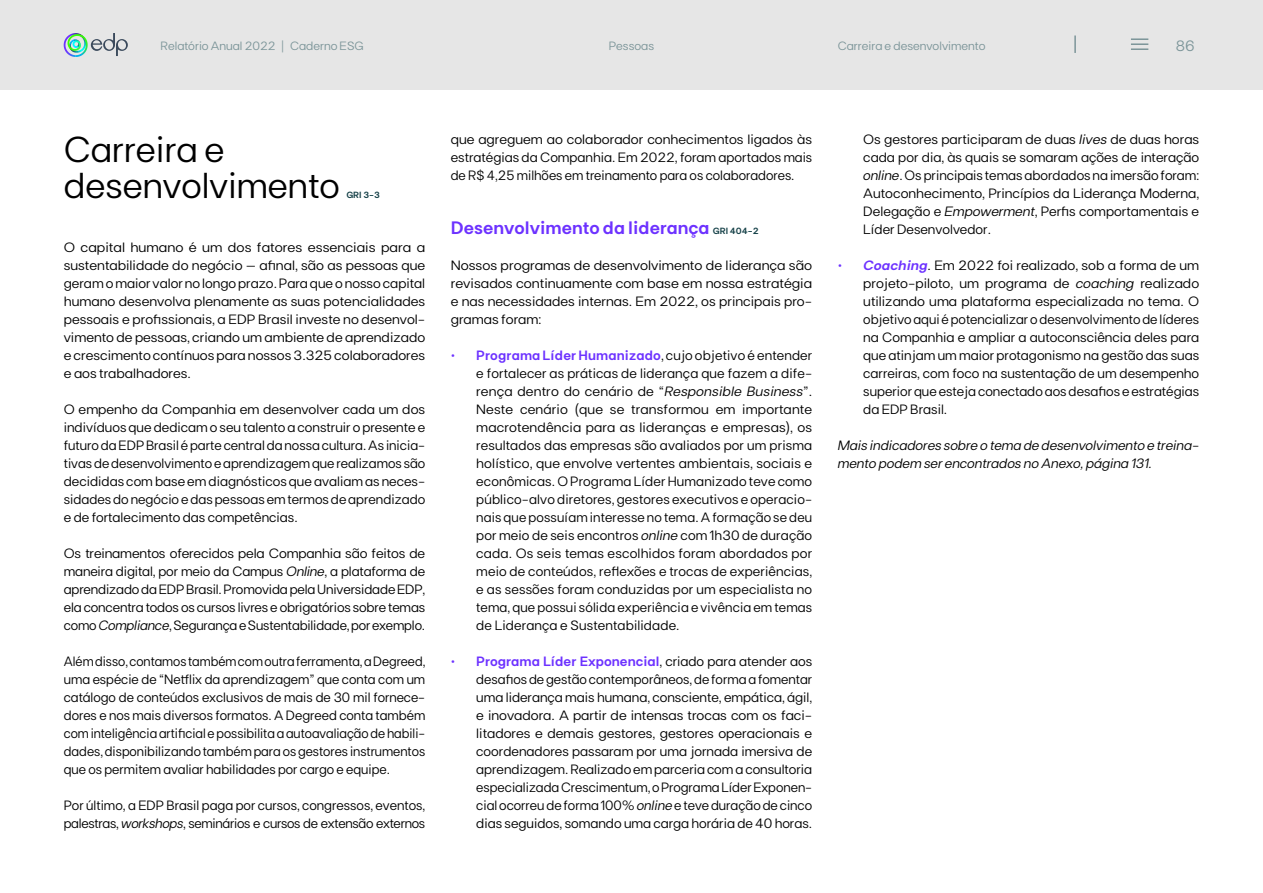
<style>
.page{position:relative;width:1263px;height:893px;background:#fff}
.page>*{position:absolute;margin:0;border:0;box-sizing:border-box;transform-origin:0 0}
.t1{font:36px/36px "FT Base";color:#000}
.t2{font:600 18px "FT Base";color:#6d32ff}
.t3{font:15px "FT Base";color:#7c9599}
.t4{font:13.5px/18px "FT Base";color:#000;text-align:justify}
.t5{font:13.5px/18px "FT Base";color:#000;text-align:justify;scale:.94 1}
.t6{font:13.5px/18px "FT Base";color:#000;text-align:justify;scale:1.06 1}
.t7{font:13.5px/18px "FT Base";color:#000;text-align:justify;scale:1.05 1}
.t8{font:italic 13.5px/18px "FT Base";color:#000}
.t9{font:12px "FT Base";color:#7c9599}
.t10{font:600 9px "FT Base";color:#144047}
.s1{font-style:italic}
.s2{font-size:9px;color:#144047}
.s3{color:#6d32ff}
.s4{font-weight:600;color:#6d32ff}
.s5{font-weight:600;font-style:italic;color:#6d32ff}
</style>
<div class="page">
<div style="left:0;top:0;width:1263px;height:90px;background:#e6e6e6"></div>
<svg style="left:91px;top:33px;width:37px;height:23px"></svg>
<svg style="left:64px;top:33px;width:20px;height:18px"></svg>
<svg style="left:1074px;top:36px;width:2px;height:17px"></svg>
<svg style="left:1131px;top:38px;width:17px;height:12px"></svg>
<p class="t9" style="left:161px;top:39px;width:205px">Relatório Anual 2022 | Caderno ESG</p>
<p class="t9" style="left:609px;top:39px;width:47px">Pessoas</p>
<p class="t9" style="left:838px;top:39px;width:149px">Carreira e desenvolvimento</p>
<p class="t3" style="left:1176px;top:37px;width:20px">86</p>
<h1 class="t1" style="left:64px;top:131px;width:278px">Carreira e desenvolvimento</h1>
<p class="t10" style="left:346px;top:190px;width:35px">GRI 3-3</p>
<p class="t6" style="left:64px;top:238px;width:343px">O capital humano é um dos fatores essenciais para a sustentabilidade do negócio – afinal, são as pessoas que geram o maior valor no longo prazo. Para que o nosso capital humano desenvolva plenamente as suas potencialidades pessoais e profissionais, a EDP Brasil investe no desenvol&shy;vimento de pessoas, criando um ambiente de aprendizado e crescimento contínuos para nossos 3.325 colaboradores e aos trabalhadores.</p>
<p class="t4" style="left:64px;top:400px;width:363px">O empenho da Companhia em desenvolver cada um dos indivíduos que dedicam o seu talento a construir o presente e futuro da EDP Brasil é parte central da nossa cultura. As inicia&shy;tivas de desenvolvimento e aprendizagem que realizamos são decididas com base em diagnósticos que avaliam as neces&shy;sidades do negócio e das pessoas em termos de aprendizado e de fortalecimento das competências.</p>
<p class="t4" style="left:64px;top:544px;width:363px">Os treinamentos oferecidos pela Companhia são feitos de maneira digital, por meio da Campus <span class="s1">Online</span>, a plataforma de aprendizado da EDP Brasil. Promovida pela Universidade EDP, ela concentra todos os cursos livres e obrigatórios sobre temas como <span class="s1">Compliance</span>, Segurança e Sustentabilidade, por exemplo.</p>
<p class="t5" style="left:64px;top:652px;width:386px">Além disso, contamos também com outra ferramenta, a Degreed, uma espécie de “Netflix da aprendizagem” que conta com um catálogo de conteúdos exclusivos de mais de 30 mil fornece&shy;dores e nos mais diversos formatos. A Degreed conta também com inteligência artificial e possibilita a autoavaliação de habili&shy;dades, disponibilizando também para os gestores instrumentos que os permitem avaliar habilidades por cargo e equipe.</p>
<p class="t4" style="left:64px;top:796px;width:363px">Por último, a EDP Brasil paga por cursos, congressos, eventos, palestras, <span class="s1">workshops</span>, seminários e cursos de extensão externos</p>
<p class="t4" style="left:451px;top:130px;width:363px">que agreguem ao colaborador conhecimentos ligados às estratégias da Companhia. Em 2022, foram aportados mais de R$ 4,25 milhões em treinamento para os colaboradores.</p>
<h2 class="t2" style="left:451px;top:217px;width:309px">Desenvolvimento da liderança <span class="s2">GRI 404-2</span></h2>
<p class="t7" style="left:451px;top:256px;width:346px">Nossos programas de desenvolvimento de liderança são revisados continuamente com base em nossa estratégia e nas necessidades internas. Em 2022, os principais pro&shy;gramas foram:</p>
<p class="t4" style="left:476px;top:346px;width:337px;text-indent:-26px"><span class="s3">•</span> <span class="s4">Programa Líder Humanizado</span>, cujo objetivo é entender e fortalecer as práticas de liderança que fazem a dife&shy;rença dentro do cenário de “<span class="s1">Responsible Business</span>”.<br>Neste cenário (que se transformou em importante macrotendência para as lideranças e empresas), os resultados das empresas são avaliados por um prisma holístico, que envolve vertentes ambientais, sociais e econômicas. O Programa Líder Humanizado teve como público-alvo diretores, gestores executivos e operacio&shy;nais que possuíam interesse no tema. A formação se deu por meio de seis encontros <span class="s1">online</span> com 1h30 de duração cada. Os seis temas escolhidos foram abordados por meio de conteúdos, reflexões e trocas de experiências, e as sessões foram conduzidas por um especialista no tema, que possui sólida experiência e vivência em temas de Liderança e Sustentabilidade.</p>
<p class="t4" style="left:476px;top:652px;width:337px;text-indent:-26px"><span class="s3">•</span> <span class="s4">Programa Líder Exponencial</span>, criado para atender aos desafios de gestão contemporâneos, de forma a fomentar uma liderança mais humana, consciente, empática, ágil, e inovadora. A partir de intensas trocas com os faci&shy;litadores e demais gestores, gestores operacionais e coordenadores passaram por uma jornada imersiva de aprendizagem. Realizado em parceria com a consultoria especializada Crescimentum, o Programa Líder Exponen&shy;cial ocorreu de forma 100% <span class="s1">online</span> e teve duração de cinco dias seguidos, somando uma carga horária de 40 horas.</p>
<p class="t4" style="left:863px;top:130px;width:337px">Os gestores participaram de duas <span class="s1">lives</span> de duas horas cada por dia, às quais se somaram ações de interação <span class="s1">online</span>. Os principais temas abordados na imersão foram:<br>Autoconhecimento, Princípios da Liderança Moderna, Delegação e <span class="s1">Empowerment</span>, Perfis comportamentais e Líder Desenvolvedor.</p>
<p class="t4" style="left:863px;top:256px;width:337px;text-indent:-26px"><span class="s3">•</span> <span class="s5">Coaching</span>. Em 2022 foi realizado, sob a forma de um projeto-piloto, um programa de <span class="s1">coaching</span> realizado utilizando uma plataforma especializada no tema. O objetivo aqui é potencializar o desenvolvimento de líderes na Companhia e ampliar a autoconsciência deles para que atinjam um maior protagonismo na gestão das suas carreiras, com foco na sustentação de um desempenho superior que esteja conectado aos desafios e estratégias da EDP Brasil.</p>
<p class="t8" style="left:838px;top:436px;width:363px">Mais indicadores sobre o tema de desenvolvimento e treina&shy;mento podem ser encontrados no Anexo, página 131.</p>
</div>
